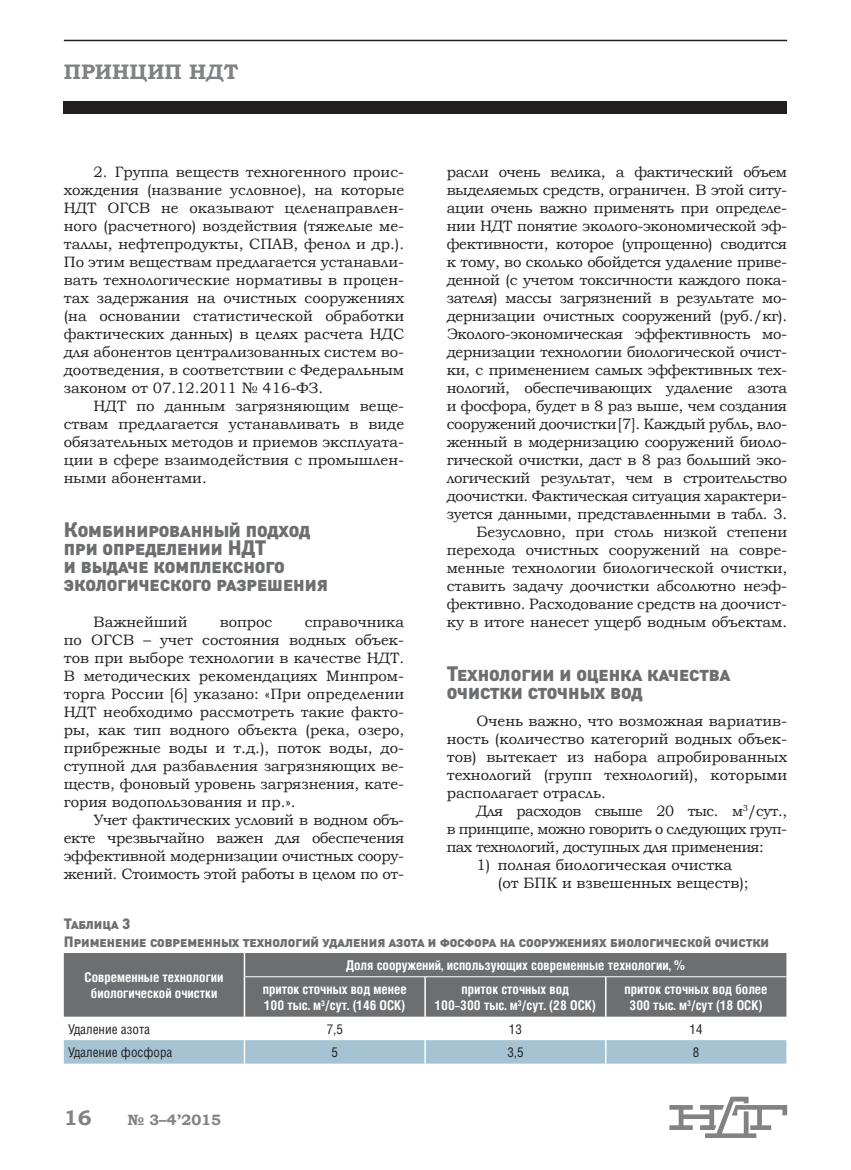
<style>
.page{position:relative;width:851px;height:1170px;background:#fff}
.page>*{position:absolute;margin:0;border:0;box-sizing:border-box;transform-origin:0 0}
.t1{font:21px/18px "Izvest Sans Headline";color:#6d6e70}
.t2{font:700 21px "Bookman Old Style";color:#808285}
.t3{font:15px/18px "Bookman Old Style";letter-spacing:-.02em;color:#231f20;text-align:justify}
.t4{font:15px/18px "Izvest Sans Headline";color:#6d6e70}
.t5{font:15px/18px "Bookman Old Style";color:#231f20}
.t6{font:700 15px "Bookman Old Style";color:#808285}
.t7{font:700 13.5px/16.2px "Helios Cond C";color:#fff;text-align:center}
.t8{font:13.5px "Helios Cond C";color:#231f20}
</style>
<div class="page">
<svg style="left:669px;top:1096px;width:118px;height:41px"></svg>
<hr style="left:64px;top:40px;width:723px;height:1px;background:#231f20">
<div style="left:64px;top:101px;width:723px;height:13px;background:#231f20"></div>
<div style="left:64px;top:953px;width:722px;height:63px;background:#6d6e70"></div>
<svg style="left:244px;top:953px;width:1px;height:23px"></svg>
<hr style="left:244px;top:976px;width:1px;height:40px;background:#fff">
<svg style="left:64px;top:1016px;width:722px;height:47px"></svg>
<hr style="left:245px;top:976px;width:541px;height:1px;background:#fff">
<hr style="left:424px;top:977px;width:2px;height:39px;background:#fff">
<hr style="left:605px;top:977px;width:1px;height:39px;background:#fff">
<h1 class="t2" style="left:64px;top:59px;width:176px">ПРИНЦИП НДТ</h1>
<p class="t3" style="left:446px;top:162px;width:342px;text-align:right">расли очень велика, а фактический объем выделяемых средств, ограничен. В этой ситу&shy;ации очень важно применять при определе&shy;нии НДТ понятие эколого-экономической эф&shy;фективности, которое (упрощенно) сводится к тому, во сколько обойдется удаление приве&shy;денной (с учетом токсичности каждого пока&shy;зателя) массы загрязнений в результате мо&shy;дернизации очистных сооружений (руб. / кг).<br>Эколого-экономическая эффективность мо&shy;дернизации технологии биологической очист&shy;ки, с применением самых эффективных тех&shy;нологий, обеспечивающих удаление азота и фосфора, будет в 8 раз выше, чем создания сооружений доочистки [7]. Каждый рубль, вло&shy;женный в модернизацию сооружений биоло&shy;гической очистки, даст в 8 раз больший эко&shy;логический результат, чем в строительство доочистки. Фактическая ситуация характери&shy;зуется данными, представленными в табл. 3.<br>Безусловно, при столь низкой степени перехода очистных сооружений на совре&shy;менные технологии биологической очистки, ставить задачу доочистки абсолютно неэф&shy;фективно. Расходование средств на доочист&shy;ку в итоге нанесет ущерб водным объектам.</p>
<h1 class="t1" style="left:446px;top:664px;width:285px">Технологии и оценка качества очистки сточных вод</h1>
<p class="t3" style="left:446px;top:711px;width:342px;text-indent:30px">Очень важно, что возможная вариатив&shy;ность (количество категорий водных объек&shy;тов) вытекает из набора апробированных технологий (групп технологий), которыми располагает отрасль.</p>
<p class="t3" style="left:446px;top:801px;width:342px;text-indent:30px">Для расходов свыше 20 тыс. м<sup>3</sup>/сут., в принципе, можно говорить о следующих груп&shy;пах технологий, доступных для применения:</p>
<p class="t5" style="left:497px;top:855px;width:252px;text-indent:-21px">1) полная биологическая очистка (от БПК и взвешенных веществ);</p>
<p class="t4" style="left:64px;top:914px;width:706px">Таблица 3<br>Применение современных технологий удаления азота и фосфора на сооружениях биологической очистки</p>
<p class="t7" style="left:85px;top:970px;width:140px">Современные технологии биологической очистки</p>
<p class="t7" style="left:263px;top:955px;width:424px;line-height:23.7px;text-align:left;text-indent:83px">Доля сооружений, использующих современные технологии, % приток сточных вод менее</p>
<p class="t7" style="left:264px;top:998px;width:143px">100 тыс. м<sup>3</sup>/сут. (146 ОСК)</p>
<p class="t3" style="left:64px;top:162px;width:342px;text-indent:30px">2. Группа веществ техногенного проис&shy;хождения (название условное), на которые НДТ ОГСВ не оказывают целенаправлен&shy;ного (расчетного) воздействия (тяжелые ме&shy;таллы, нефтепродукты, СПАВ, фенол и др.).<br>По этим веществам предлагается устанавли&shy;вать технологические нормативы в процен&shy;тах задержания на очистных сооружениях (на основании статистической обработки фактических данных) в целях расчета НДС для абонентов централизованных систем во&shy;доотведения, в соответствии с Федеральным законом от 07.12.2011 № 416-ФЗ.</p>
<p class="t3" style="left:64px;top:396px;width:342px;text-indent:30px">НДТ по данным загрязняющим веще&shy;ствам предлагается устанавливать в виде обязательных методов и приемов эксплуата&shy;ции в сфере взаимодействия с промышлен&shy;ными абонентами.</p>
<h1 class="t1" style="left:64px;top:520px;width:266px">Комбинированный подход при определении НДТ<br>и выдаче комплексного экологического разрешения</h1>
<p class="t5" style="left:94px;top:612px;width:95px">Важнейший</p>
<p class="t3" style="left:220px;top:612px;width:54px">вопрос</p>
<p class="t3" style="left:64px;top:612px;width:342px;text-indent:241px">справочника по ОГСВ – учет состояния водных объек&shy;тов при выборе технологии в качестве НДТ.<br>В методических рекомендациях Минпром&shy;торга России [6] указано: «При определении НДТ необходимо рассмотреть такие факто&shy;ры, как тип водного объекта (река, озеро, прибрежные воды и т.д.), поток воды, до&shy;ступной для разбавления загрязняющих ве&shy;ществ, фоновый уровень загрязнения, кате&shy;гория водопользования и пр.».</p>
<p class="t3" style="left:64px;top:810px;width:342px;text-indent:30px">Учет фактических условий в водном объ&shy;екте чрезвычайно важен для обеспечения эффективной модернизации очистных соору&shy;жений. Стоимость этой работы в целом по от-</p>
<p class="t7" style="left:435px;top:982px;width:163px">приток сточных вод<br>100–300 тыс. м<sup>3</sup>/сут. (28 ОСК)</p>
<p class="t7" style="left:624px;top:982px;width:144px">приток сточных вод более<br>300 тыс. м<sup>3</sup>/сут (18 ОСК)</p>
<p class="t8" style="left:68px;top:1023px;width:83px">Удаление азота</p>
<p class="t8" style="left:326px;top:1023px;width:18px">7,5</p>
<p class="t8" style="left:509px;top:1023px;width:14px">13</p>
<p class="t8" style="left:689px;top:1023px;width:14px">14</p>
<p class="t8" style="left:68px;top:1047px;width:106px">Удаление фосфора</p>
<p class="t8" style="left:331px;top:1047px;width:8px">5</p>
<p class="t8" style="left:507px;top:1047px;width:18px">3,5</p>
<p class="t8" style="left:692px;top:1047px;width:8px">8</p>
<h1 class="t2" style="left:64px;top:1105px;width:29px">16</h1>
<p class="t6" style="left:128px;top:1110px;width:95px">№ 3–4’2015</p>
</div>
